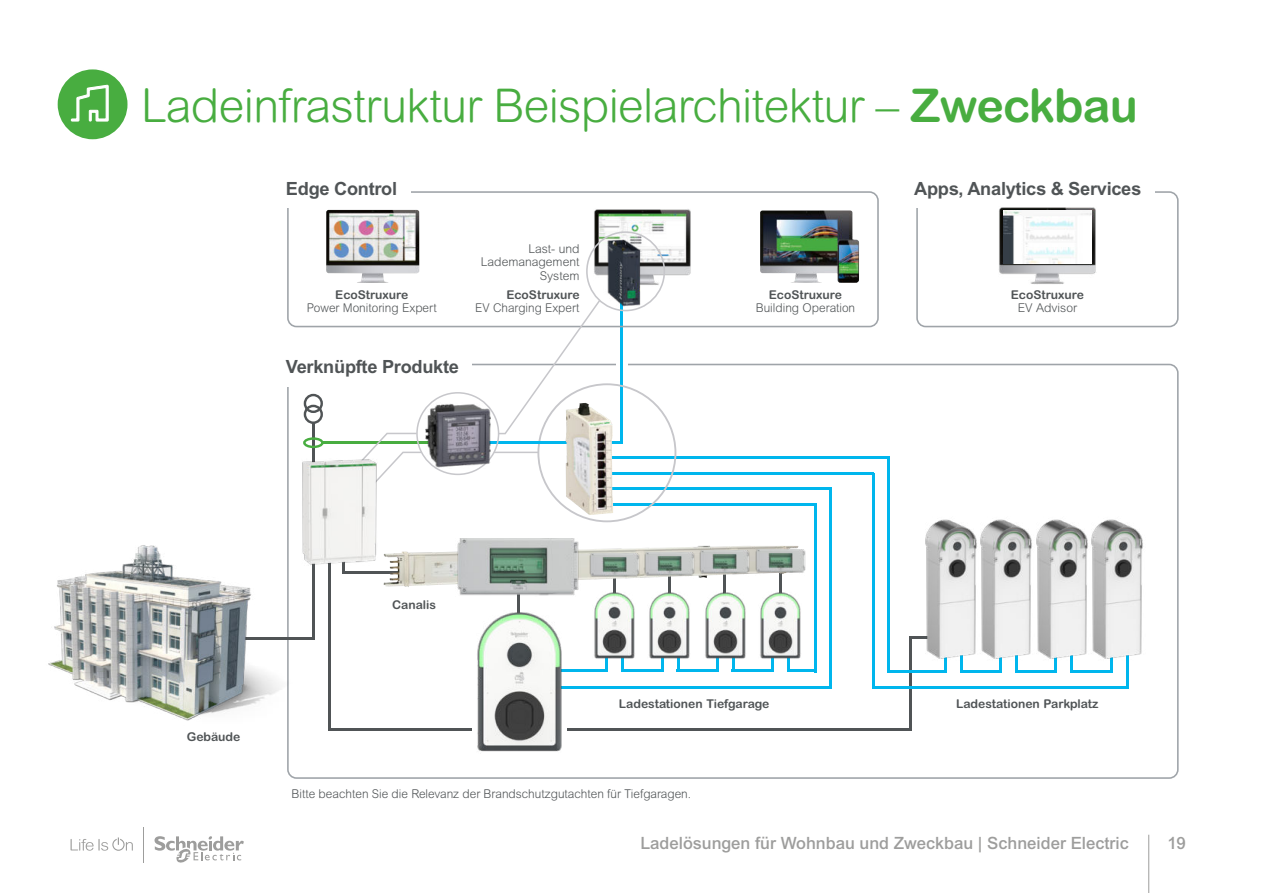
<style>
.page{position:relative;width:1263px;height:893px;background:#fff}
.page>*{position:absolute;margin:0;border:0;box-sizing:border-box;transform-origin:0 0}
.t1{font:300 46.5px "Arial Rounded MT Std";letter-spacing:-.015em;color:#48ad40}
.t2{font:700 18.15px "Arial MT Std";letter-spacing:-.015em;color:#505456}
.t3{font:500 16.95px "Arial MT Std";color:#9d9d9c}
.t4{font:300 12.15px/13.6px "Arial Rounded MT Std";color:#505456;text-align:right}
.t5{font:700 12.15px "Arial Rounded MT Std";color:#505456}
.s1{font-weight:700}
</style>
<div class="page">
<svg style="left:71px;top:837px;width:62px;height:14px"></svg>
<svg style="left:155px;top:836px;width:89px;height:27px"></svg>
<hr style="left:143px;top:827px;width:1px;height:36px;background:#9d9d9c">
<hr style="left:1148px;top:835px;width:1px;height:58px;background:#9d9d9c">
<hr style="left:342px;top:571px;width:80px;height:3px;background:#505456">
<hr style="left:612px;top:457px;width:278px;height:2px;background:#00b6ed">
<hr style="left:887px;top:457px;width:3px;height:216px;background:#00b6ed">
<hr style="left:546px;top:686px;width:286px;height:2px;background:#00b6ed">
<hr style="left:909px;top:636px;width:43px;height:3px;background:#505456">
<hr style="left:610px;top:472px;width:264px;height:3px;background:#00b6ed">
<hr style="left:872px;top:473px;width:2px;height:215px;background:#00b6ed">
<hr style="left:328px;top:728px;width:584px;height:3px;background:#505456">
<hr style="left:342px;top:480px;width:3px;height:91px;background:#505456">
<hr style="left:610px;top:488px;width:219px;height:2px;background:#00b6ed">
<hr style="left:621px;top:637px;width:2px;height:35px;background:#00b6ed">
<hr style="left:677px;top:637px;width:2px;height:35px;background:#00b6ed">
<hr style="left:732px;top:637px;width:2px;height:35px;background:#00b6ed">
<hr style="left:787px;top:637px;width:2px;height:35px;background:#00b6ed">
<hr style="left:610px;top:503px;width:204px;height:3px;background:#00b6ed">
<hr style="left:787px;top:670px;width:29px;height:2px;background:#00b6ed">
<hr style="left:732px;top:670px;width:42px;height:2px;background:#00b6ed">
<hr style="left:677px;top:670px;width:42px;height:2px;background:#00b6ed">
<hr style="left:621px;top:670px;width:43px;height:2px;background:#00b6ed">
<hr style="left:523px;top:670px;width:85px;height:2px;background:#00b6ed">
<hr style="left:814px;top:503px;width:2px;height:169px;background:#00b6ed">
<hr style="left:605px;top:637px;width:3px;height:35px;background:#00b6ed">
<hr style="left:909px;top:636px;width:3px;height:95px;background:#505456">
<hr style="left:661px;top:637px;width:3px;height:35px;background:#00b6ed">
<hr style="left:716px;top:637px;width:3px;height:35px;background:#00b6ed">
<hr style="left:771px;top:637px;width:3px;height:35px;background:#00b6ed">
<hr style="left:613px;top:573px;width:3px;height:31px;background:#505456">
<hr style="left:518px;top:573px;width:2px;height:62px;background:#505456">
<hr style="left:668px;top:573px;width:3px;height:31px;background:#505456">
<hr style="left:723px;top:571px;width:3px;height:33px;background:#505456">
<hr style="left:779px;top:570px;width:3px;height:34px;background:#505456">
<hr style="left:312px;top:423px;width:3px;height:105px;background:#505456">
<div style="left:304px;top:405px;width:19px;height:19px;border:2px solid #505456;border-radius:50%"></div>
<div style="left:304px;top:394px;width:19px;height:19px;border:2px solid #505456;border-radius:50%"></div>
<div style="left:303px;top:437px;width:21px;height:11px;border:2px solid #48ad40;border-radius:50%"></div>
<hr style="left:322px;top:442px;width:159px;height:2px;background:#48ad40">
<hr style="left:829px;top:488px;width:3px;height:200px;background:#00b6ed">
<hr style="left:621px;top:290px;width:2px;height:154px;background:#00b6ed">
<hr style="left:312px;top:534px;width:3px;height:105px;background:#505456">
<hr style="left:328px;top:544px;width:3px;height:187px;background:#505456">
<hr style="left:210px;top:637px;width:105px;height:2px;background:#505456">
<div style="left:287px;top:191px;width:592px;height:136px;border:2px solid #9fa4a9;border-radius:9px"></div>
<div style="left:916px;top:191px;width:262px;height:136px;border:2px solid #9fa4a9;border-radius:9px"></div>
<div style="left:286px;top:179px;width:124px;height:29px;background:#fff"></div>
<div style="left:914px;top:179px;width:240px;height:29px;background:#fff"></div>
<hr style="left:465px;top:442px;width:158px;height:2px;background:#00b6ed">
<img style="left:594px;top:209px;width:97px;height:80px">
<img style="left:760px;top:210px;width:99px;height:73px">
<img style="left:326px;top:210px;width:93px;height:73px">
<div style="left:416px;top:392px;width:83px;height:83px;border:2px solid #c7c7cb;border-radius:50%"></div>
<img style="left:425px;top:403px;width:66px;height:65px">
<div style="left:586px;top:231px;width:79px;height:80px;border:2px solid #c7c7cb;border-radius:50%"></div>
<img style="left:604px;top:234px;width:39px;height:77px">
<img style="left:760px;top:592px;width:41px;height:67px">
<img style="left:705px;top:592px;width:41px;height:67px">
<img style="left:649px;top:592px;width:41px;height:67px">
<img style="left:594px;top:592px;width:41px;height:67px">
<hr style="left:887px;top:670px;width:60px;height:3px;background:#00b6ed">
<hr style="left:960px;top:670px;width:42px;height:3px;background:#00b6ed">
<hr style="left:1015px;top:670px;width:42px;height:3px;background:#00b6ed">
<hr style="left:1070px;top:670px;width:43px;height:3px;background:#00b6ed">
<hr style="left:872px;top:686px;width:256px;height:2px;background:#00b6ed">
<hr style="left:1110px;top:637px;width:3px;height:36px;background:#00b6ed">
<hr style="left:1054px;top:637px;width:3px;height:36px;background:#00b6ed">
<hr style="left:999px;top:637px;width:3px;height:36px;background:#00b6ed">
<hr style="left:944px;top:637px;width:3px;height:36px;background:#00b6ed">
<hr style="left:1126px;top:637px;width:2px;height:51px;background:#00b6ed">
<hr style="left:1070px;top:637px;width:3px;height:36px;background:#00b6ed">
<hr style="left:1015px;top:637px;width:3px;height:36px;background:#00b6ed">
<hr style="left:960px;top:637px;width:3px;height:36px;background:#00b6ed">
<img style="left:925px;top:519px;width:50px;height:140px">
<img style="left:975px;top:519px;width:55px;height:140px">
<img style="left:1030px;top:519px;width:55px;height:140px">
<img style="left:1085px;top:519px;width:58px;height:145px">
<img style="left:565px;top:415px;width:48px;height:100px">
<hr style="left:494px;top:452px;width:45px;height:1px;background:#c7c7cb">
<svg style="left:333px;top:432px;width:90px;height:49px"></svg>
<svg style="left:497px;top:298px;width:105px;height:137px"></svg>
<img style="left:384px;top:546px;width:414px;height:41px">
<img style="left:456px;top:539px;width:124px;height:65px">
<img style="left:590px;top:554px;width:49px;height:25px">
<img style="left:645px;top:552px;width:49px;height:26px">
<img style="left:700px;top:551px;width:49px;height:25px">
<img style="left:755px;top:549px;width:50px;height:26px">
<img style="left:302px;top:458px;width:75px;height:107px">
<img style="left:999px;top:207px;width:97px;height:77px">
<img style="left:1003px;top:211px;width:88px;height:53px">
<div style="left:472px;top:724px;width:95px;height:11px;background:#fff"></div>
<img style="left:477px;top:610px;width:87px;height:142px">
<div style="left:57px;top:68px;width:72px;height:72px;background:#48ad40;border-radius:50%"></div>
<div style="left:56px;top:67px;width:74px;height:74px;border:2px solid #fff;border-radius:50%"></div>
<svg style="left:70px;top:84px;width:39px;height:38px"></svg>
<img style="left:48px;top:461px;width:244px;height:302px">
<h1 class="t1" style="left:141px;top:82px;width:998px">Ladeinfrastruktur Beispielarchitektur – <span class="s1">Zweckbau</span></h1>
<h2 class="t2" style="left:286px;top:182px;width:113px">Edge Control</h2>
<h2 class="t2" style="left:914px;top:182px;width:229px">Apps, Analytics &amp; Services</h2>
<p class="t5" style="left:335px;top:290px;width:75px">EcoStruxure</p>
<p class="t4" style="left:307px;top:301px;width:131px">Power Monitoring Expert</p>
<p class="t4" style="left:481px;top:242px;width:100px">Last- und<br>Lademanagement<br>System</p>
<p class="t5" style="left:506px;top:290px;width:75px">EcoStruxure</p>
<p class="t4" style="left:475px;top:301px;width:106px">EV Charging Expert</p>
<h2 class="t2" style="left:286px;top:360px;width:175px">Verknüpfte Produkte</h2>
<p class="t5" style="left:769px;top:290px;width:75px">EcoStruxure</p>
<p class="t4" style="left:756px;top:302px;width:101px">Building Operation</p>
<p class="t5" style="left:1011px;top:290px;width:75px">EcoStruxure</p>
<p class="t4" style="left:1018px;top:302px;width:61px">EV Advisor</p>
<p class="t5" style="left:187px;top:732px;width:55px">Gebäude</p>
<p class="t5" style="left:392px;top:600px;width:45px">Canalis</p>
<p class="t5" style="left:619px;top:699px;width:152px">Ladestationen Tiefgarage</p>
<p class="t5" style="left:956px;top:699px;width:144px">Ladestationen Parkplatz</p>
<p class="t4" style="left:292px;top:787px;width:401px">Bitte beachten Sie die Relevanz der Brandschutzgutachten für Tiefgaragen.</p>
<h3 class="t3" style="left:640px;top:837px;width:490px">Ladelösungen für Wohnbau und Zweckbau | Schneider Electric</h3>
<h3 class="t3" style="left:1167px;top:837px;width:20px">19</h3>
</div>
